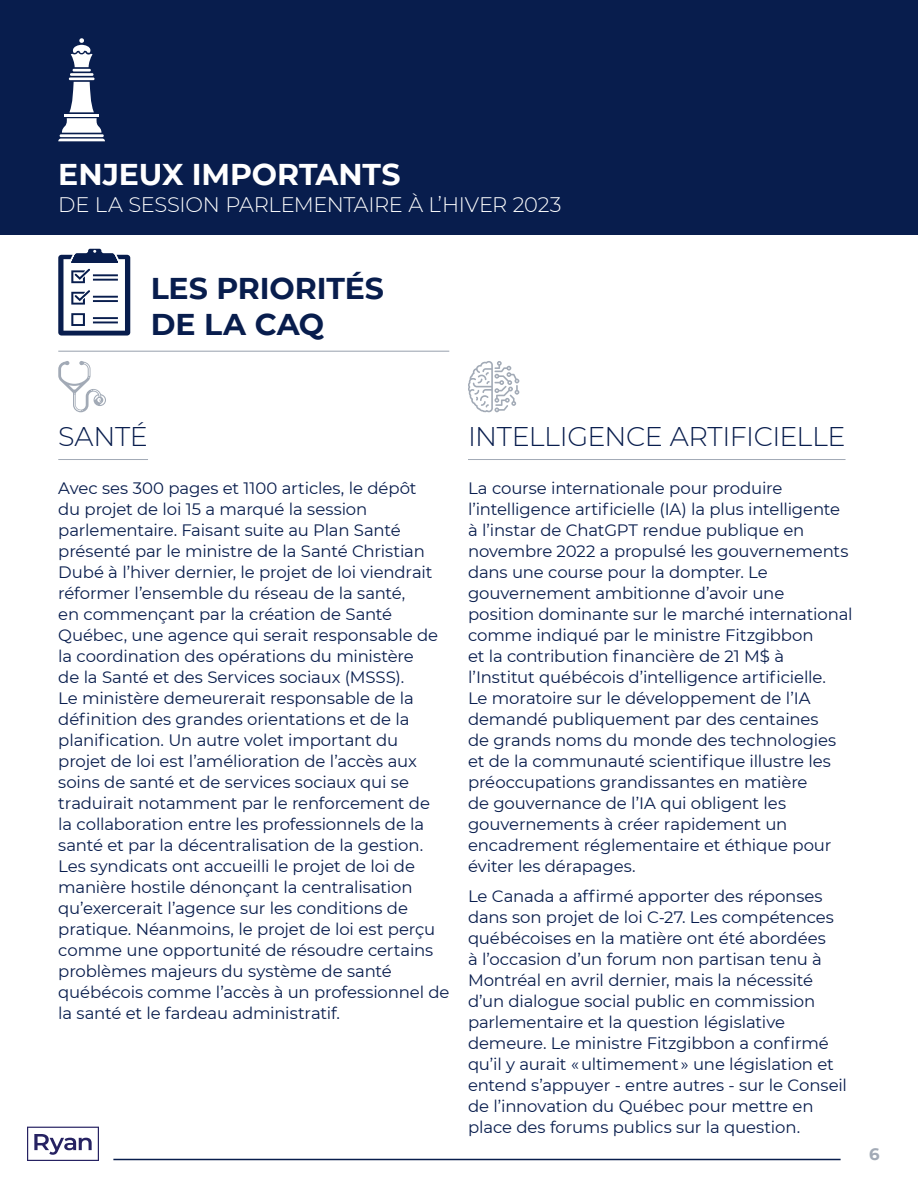
<style>
.page{position:relative;width:918px;height:1188px;background:#fff}
.page>*{position:absolute;margin:0;border:0;box-sizing:border-box;transform-origin:0 0}
.t1{font:700 30px/36px "Montserrat";letter-spacing:-.005em;color:#081d4d}
.t2{font:700 30px "Montserrat";letter-spacing:-.005em;color:#fff}
.t3{font:300 27px "Montserrat";letter-spacing:-.015em;color:#081d4d}
.t4{font:300 21px "Montserrat";letter-spacing:-.015em;color:#fff}
.t5{font:16.5px/21px "Montserrat";letter-spacing:-.01em;color:#081d4d}
.t6{font:700 16.5px "Montserrat";color:#a2aab6}
</style>
<div class="page">
<svg style="left:27px;top:1127px;width:72px;height:34px"></svg>
<hr style="left:113px;top:1159px;width:728px;height:1px;background:#081d4d">
<div style="left:0;top:0;width:918px;height:234px;background:#081d4d"></div>
<hr style="left:58px;top:351px;width:391px;height:1px;background:#a2aab6">
<hr style="left:58px;top:459px;width:90px;height:1px;background:#a2aab6">
<svg style="left:58px;top:361px;width:48px;height:51px"></svg>
<hr style="left:468px;top:459px;width:378px;height:1px;background:#a2aab6">
<svg style="left:468px;top:361px;width:51px;height:52px"></svg>
<svg style="left:58px;top:249px;width:72px;height:87px"></svg>
<hr style="left:65px;top:114px;width:34px;height:3px;background:#fff">
<svg style="left:68px;top:38px;width:27px;height:74px"></svg>
<svg style="left:58px;top:118px;width:47px;height:23px"></svg>
<h1 class="t2" style="left:58px;top:153px;width:344px">ENJEUX IMPORTANTS</h1>
<p class="t4" style="left:58px;top:191px;width:505px">DE LA SESSION PARLEMENTAIRE À L’HIVER 2023</p>
<h1 class="t1" style="left:151px;top:269px;width:235px">LES PRIORITÉS<br>DE LA CAQ</h1>
<h2 class="t3" style="left:58px;top:418px;width:91px">SANTÉ</h2>
<p class="t5" style="left:58px;top:477px;width:393px">Avec ses 300 pages et 1100 articles, le dépôt<br>du projet de loi 15 a marqué la session parlementaire. Faisant suite au Plan Santé présenté par le ministre de la Santé Christian Dubé à l’hiver dernier, le projet de loi viendrait réformer l’ensemble du réseau de la santé,<br>en commençant par la création de Santé Québec, une agence qui serait responsable de la coordination des opérations du ministère<br>de la Santé et des Services sociaux (MSSS).<br>Le ministère demeurerait responsable de la définition des grandes orientations et de la planification. Un autre volet important du projet de loi est l’amélioration de l’accès aux soins de santé et de services sociaux qui se traduirait notamment par le renforcement de<br>la collaboration entre les professionnels de la santé et par la décentralisation de la gestion.<br>Les syndicats ont accueilli le projet de loi de manière hostile dénonçant la centralisation qu’exercerait l’agence sur les conditions de pratique. Néanmoins, le projet de loi est perçu comme une opportunité de résoudre certains problèmes majeurs du système de santé québécois comme l’accès à un professionnel de la santé et le fardeau administratif.</p>
<h2 class="t3" style="left:468px;top:418px;width:379px">INTELLIGENCE ARTIFICIELLE</h2>
<p class="t5" style="left:468px;top:477px;width:386px">La course internationale pour produire l’intelligence artificielle (IA) la plus intelligente à l’instar de ChatGPT rendue publique en novembre 2022 a propulsé les gouvernements dans une course pour la dompter. Le gouvernement ambitionne d’avoir une position dominante sur le marché international comme indiqué par le ministre Fitzgibbon<br>et la contribution financière de 21 M$ à l’Institut québécois d’intelligence artificielle.<br>Le moratoire sur le développement de l’IA demandé publiquement par des centaines<br>de grands noms du monde des technologies et de la communauté scientifique illustre les préoccupations grandissantes en matière<br>de gouvernance de l’IA qui obligent les gouvernements à créer rapidement un encadrement réglementaire et éthique pour éviter les dérapages.</p>
<p class="t5" style="left:468px;top:885px;width:381px">Le Canada a affirmé apporter des réponses dans son projet de loi C-27. Les compétences québécoises en la matière ont été abordées<br>à l’occasion d’un forum non partisan tenu à Montréal en avril dernier, mais la nécessité d’un dialogue social public en commission parlementaire et la question législative demeure. Le ministre Fitzgibbon a confirmé qu’il y aurait « ultimement » une législation et entend s’appuyer - entre autres - sur le Conseil de l’innovation du Québec pour mettre en place des forums publics sur la question.</p>
<p class="t6" style="left:869px;top:1142px;width:12px">6</p>
</div>
